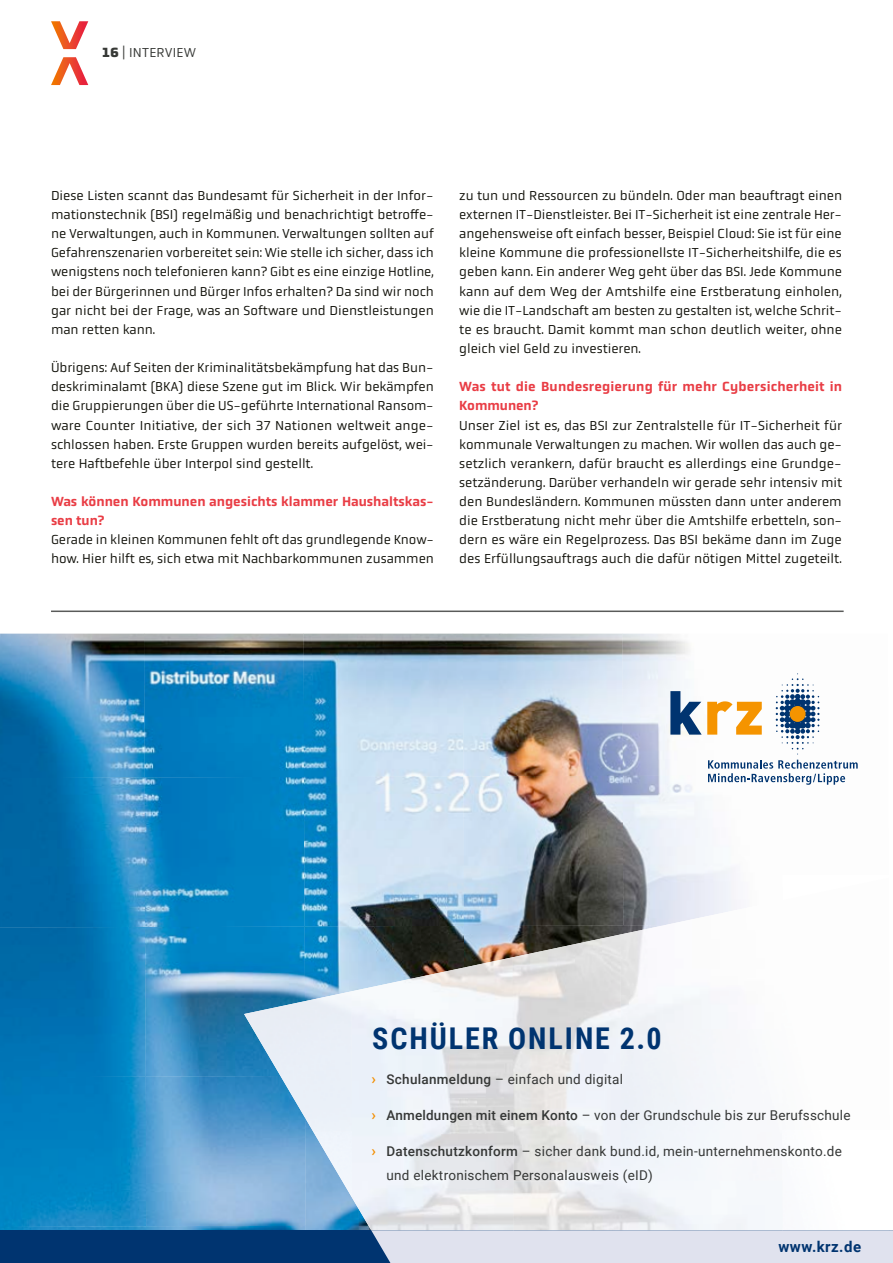
<style>
.page{position:relative;width:893px;height:1263px;background:#fff}
.page>*{position:absolute;margin:0;border:0;box-sizing:border-box;transform-origin:0 0}
.t1{font:700 30px "Roboto Condensed";letter-spacing:.065em;color:#003470}
.t2{font:700 15px "Roboto";letter-spacing:.03em;color:#003470}
.t3{font:13.5px/19.2px "Obvia";color:#12120b;text-align:justify}
.t4{font:13.5px/24px "Roboto";letter-spacing:.02em;color:#353736}
.t5{font:500 13.5px/19.2px "Obvia";color:#e93d45}
.t6{font:13.5px "Obvia";letter-spacing:.015em;color:#373936}
.s1{font-weight:900}
.s2{font-weight:500;font-size:15px;color:#f38e00}
.s3{font-weight:500}
</style>
<div class="page">
<hr style="left:51px;top:610px;width:793px;height:2px;background:#5a5b5a">
<img style="left:0;top:634px;width:371px;height:142px">
<img style="left:0;top:776px;width:371px;height:150px">
<img style="left:0;top:926px;width:305px;height:299px">
<img style="left:304px;top:926px;width:67px;height:65px">
<img style="left:305px;top:1132px;width:46px;height:98px">
<img style="left:0;top:1225px;width:306px;height:5px">
<div style="left:0;top:1230px;width:893px;height:33px;background:#003470"></div>
<img style="left:351px;top:957px;width:20px;height:273px">
<img style="left:244px;top:991px;width:108px;height:141px">
<img style="left:313px;top:1131px;width:39px;height:67px">
<svg style="left:371px;top:634px;width:522px;height:629px"></svg>
<svg style="left:51px;top:21px;width:37px;height:28px"></svg>
<svg style="left:51px;top:57px;width:37px;height:28px"></svg>
<p class="t6" style="left:102px;top:45px;width:95px"><span class="s1">16</span> | INTERVIEW</p>
<p class="t3" style="left:51px;top:186px;width:384px">Diese Listen scannt das Bundesamt für Sicherheit in der Infor&shy;mationstechnik (BSI) regelmäßig und benachrichtigt betroffe&shy;ne Verwaltungen, auch in Kommunen. Verwaltungen sollten auf Gefahrenszenarien vorbereitet sein: Wie stelle ich sicher, dass ich wenigstens noch telefonieren kann? Gibt es eine einzige Hotline, bei der Bürgerinnen und Bürger Infos erhalten? Da sind wir noch gar nicht bei der Frage, was an Software und Dienstleistungen man retten kann.</p>
<p class="t3" style="left:51px;top:358px;width:384px">Übrigens: Auf Seiten der Kriminalitätsbekämpfung hat das Bun&shy;deskriminalamt (BKA) diese Szene gut im Blick. Wir bekämpfen die Gruppierungen über die US-geführte International Ransom&shy;ware Counter Initiative, der sich 37 Nationen weltweit ange&shy;schlossen haben. Erste Gruppen wurden bereits aufgelöst, wei&shy;tere Haftbefehle über Interpol sind gestellt.</p>
<p class="t5" style="left:51px;top:492px;width:384px">Was können Kommunen angesichts klammer Haushaltskas&shy;sen tun?</p>
<p class="t3" style="left:51px;top:530px;width:384px">Gerade in kleinen Kommunen fehlt oft das grundlegende Know&shy;how. Hier hilft es, sich etwa mit Nachbarkommunen zusammen</p>
<p class="t3" style="left:459px;top:186px;width:384px">zu tun und Ressourcen zu bündeln. Oder man beauftragt einen externen IT-Dienstleister. Bei IT-Sicherheit ist eine zentrale Her&shy;angehensweise oft einfach besser, Beispiel Cloud: Sie ist für eine kleine Kommune die professionellste IT-Sicherheitshilfe, die es geben kann. Ein anderer Weg geht über das BSI. Jede Kommune kann auf dem Weg der Amtshilfe eine Erstberatung einholen, wie die IT-Landschaft am besten zu gestalten ist, welche Schrit&shy;te es braucht. Damit kommt man schon deutlich weiter, ohne gleich viel Geld zu investieren.</p>
<p class="t5" style="left:459px;top:377px;width:384px">Was tut die Bundesregierung für mehr Cybersicherheit in<br>Kommunen?</p>
<p class="t3" style="left:459px;top:415px;width:384px">Unser Ziel ist es, das BSI zur Zentralstelle für IT-Sicherheit für kommunale Verwaltungen zu machen. Wir wollen das auch ge&shy;setzlich verankern, dafür braucht es allerdings eine Grundge&shy;setzänderung. Darüber verhandeln wir gerade sehr intensiv mit den Bundesländern. Kommunen müssten dann unter anderem die Erstberatung nicht mehr über die Amtshilfe erbetteln, son&shy;dern es wäre ein Regelprozess. Das BSI bekäme dann im Zuge des Erfüllungsauftrags auch die dafür nötigen Mittel zugeteilt.</p>
<h1 class="t1" style="left:372px;top:1018px;width:291px">SCHÜLER ONLINE 2.0</h1>
<p class="t4" style="left:372px;top:1067px;width:253px"><span class="s2">›</span> <span class="s3">Schulanmeldung</span> – einfach und digital</p>
<p class="t4" style="left:372px;top:1103px;width:480px"><span class="s2">›</span> <span class="s3">Anmeldungen mit einem Konto</span> – von der Grundschule bis zur Berufsschule</p>
<p class="t4" style="left:387px;top:1139px;width:457px;text-indent:-15px"><span class="s2">›</span> <span class="s3">Datenschutzkonform</span> – sicher dank bund.id, mein-unternehmenskonto.de und elektronischem Personalausweis (eID)</p>
<p class="t2" style="left:778px;top:1236px;width:84px">www.krz.de</p>
</div>
